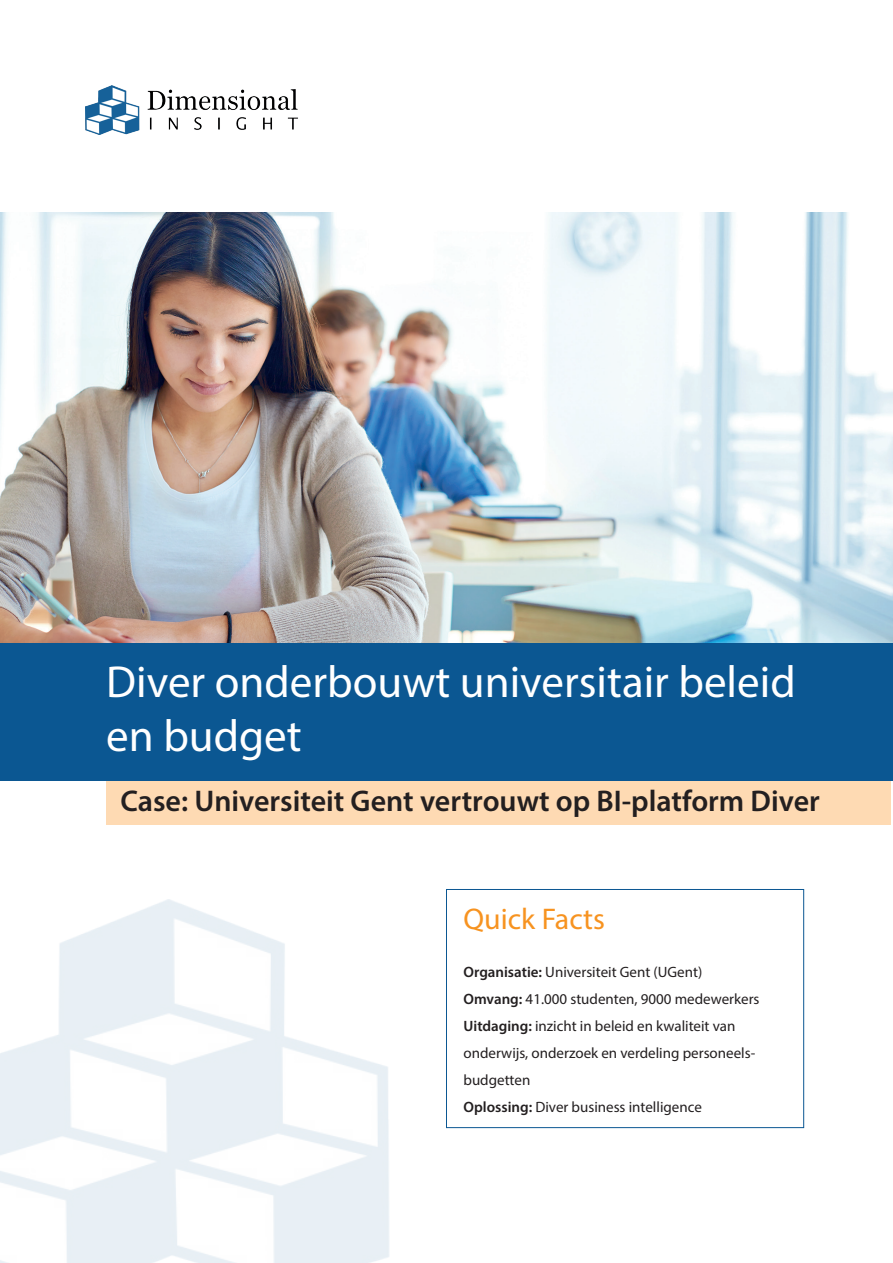
<style>
.page{position:relative;width:893px;height:1263px;background:#fff}
.page>*{position:absolute;margin:0;border:0;box-sizing:border-box;transform-origin:0 0}
.t1{font:45px/54px "Myriad Pro";color:#fff}
.t2{font:600 30px "Myriad Pro";color:#231f20}
.t3{font:30px "Myriad Pro";color:#f79320}
.t4{font:15px/27px "Myriad Pro";color:#231f20}
.s1{font-weight:600}
</style>
<div class="page">
<div style="left:446px;top:889px;width:358px;height:239px;background:#fff;border:1px solid #0b5792"></div>
<div style="left:106px;top:780px;width:785px;height:45px;background:#fedab3"></div>
<img style="left:85px;top:85px;width:213px;height:50px">
<div style="left:0;top:642px;width:893px;height:138px;background:#0b5792"></div>
<img style="left:0;top:213px;width:892px;height:429px">
<h1 class="t1" style="left:106px;top:654px;width:691px">Diver onderbouwt universitair beleid en budget</h1>
<h2 class="t2" style="left:120px;top:781px;width:701px">Case: Universiteit Gent vertrouwt op BI-platform Diver</h2>
<h2 class="t3" style="left:463px;top:900px;width:143px">Quick Facts</h2>
<p class="t4" style="left:463px;top:958px;width:298px"><span class="s1">Organisatie:</span> Universiteit Gent (UGent)<br><span class="s1">Omvang:</span> 41.000 studenten, 9000 medewerkers <span class="s1">Uitdaging:</span> inzicht in beleid en kwaliteit van onderwijs, onderzoek en verdeling personeels&shy;budgetten<br><span class="s1">Oplossing:</span> Diver business intelligence</p>
</div>
